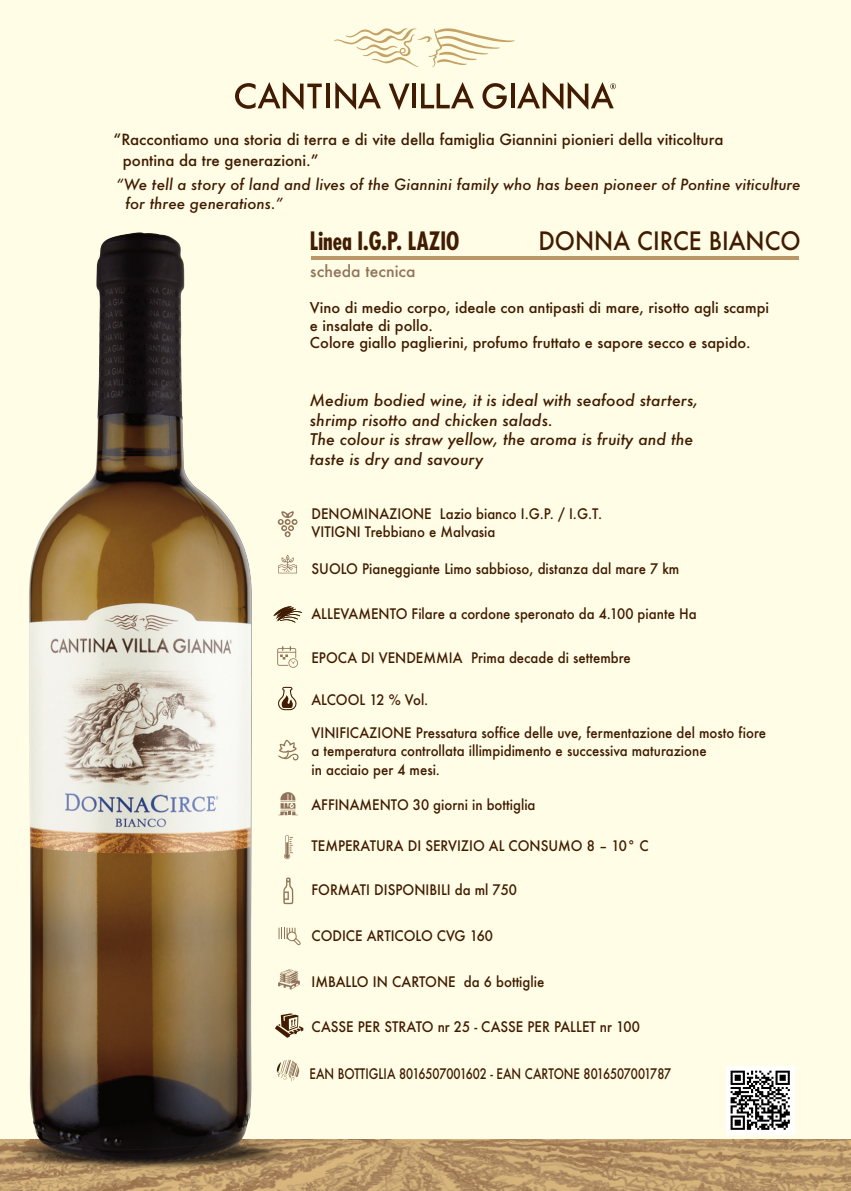
<style>
.page{position:relative;width:851px;height:1191px;background:#fff}
.page>*{position:absolute;margin:0;border:0;box-sizing:border-box;transform-origin:0 0}
.t1{font:700 24.6px "Futura";color:#411b02;scale:.92 1}
.t2{font:500 24.6px "Futura";color:#411b02;scale:.92 1}
.t3{font:italic 500 15.6px/19.6px "Futura";color:#411b02}
.t4{font:500 15.6px "Futura";color:#91735b}
.t5{font:500 15px/21.2px "Futura";color:#411b02}
.t6{font:italic 500 15px/18.8px "Futura";color:#411b02}
.t7{font:500 14.6px/17.4px "Futura";color:#411b02}
.t8{font:500 14.2px/18.4px "Futura";color:#411b02;scale:.93 1}
.t9{font:500 14.2px "Futura";color:#411b02;scale:.81 1}
</style>
<div class="page">
<div style="left:0;top:0;width:850px;height:1191px;background:#fffde5"></div>
<hr style="left:311px;top:256px;width:487px;height:4px;background:#bb9666">
<svg style="left:278px;top:554px;width:19px;height:19px"></svg>
<svg style="left:273px;top:606px;width:29px;height:16px"></svg>
<svg style="left:278px;top:511px;width:19px;height:26px"></svg>
<svg style="left:277px;top:646px;width:21px;height:22px"></svg>
<svg style="left:278px;top:687px;width:19px;height:23px"></svg>
<svg style="left:278px;top:739px;width:20px;height:21px"></svg>
<svg style="left:278px;top:792px;width:19px;height:23px"></svg>
<svg style="left:284px;top:835px;width:9px;height:24px"></svg>
<svg style="left:283px;top:877px;width:10px;height:27px"></svg>
<svg style="left:278px;top:927px;width:22px;height:18px"></svg>
<svg style="left:278px;top:969px;width:22px;height:20px"></svg>
<svg style="left:275px;top:1013px;width:28px;height:24px"></svg>
<svg style="left:277px;top:1059px;width:22px;height:22px"></svg>
<img style="left:0;top:1140px;width:850px;height:51px">
<svg style="left:235px;top:82px;width:87px;height:28px"></svg>
<hr style="left:326px;top:84px;width:3px;height:24px;background:#411b02">
<svg style="left:335px;top:82px;width:46px;height:28px"></svg>
<svg style="left:389px;top:84px;width:20px;height:26px"></svg>
<hr style="left:412px;top:84px;width:4px;height:24px;background:#411b02">
<svg style="left:421px;top:82px;width:53px;height:26px"></svg>
<svg style="left:482px;top:83px;width:24px;height:26px"></svg>
<hr style="left:511px;top:84px;width:3px;height:24px;background:#411b02">
<svg style="left:517px;top:82px;width:99px;height:28px"></svg>
<svg style="left:334px;top:28px;width:180px;height:39px"></svg>
<img style="left:0;top:1139px;width:295px;height:40px">
<div style="left:726px;top:1066px;width:68px;height:68px;background:#fff"></div>
<svg style="left:730px;top:1070px;width:60px;height:60px"></svg>
<img style="left:29px;top:232px;width:223px;height:930px">
<p class="t5" style="left:123px;top:128px;width:602px;text-indent:-9px">“Raccontiamo una storia di terra e di vite della famiglia Giannini pionieri della viticoltura pontina da tre generazioni.”</p>
<p class="t6" style="left:125px;top:174px;width:676px;text-indent:-9px">“We tell a story of land and lives of the Giannini family who has been pioneer of Pontine viticulture for three generations.”</p>
<h1 class="t1" style="left:310px;top:225px;width:164px">Linea I.G.P. LAZIO</h1>
<h1 class="t2" style="left:538px;top:224px;width:286px">DONNA CIRCE BIANCO</h1>
<p class="t4" style="left:310px;top:261px;width:107px">scheda tecnica</p>
<p class="t7" style="left:310px;top:299px;width:460px">Vino di medio corpo, ideale con antipasti di mare, risotto agli scampi e insalate di pollo.<br>Colore giallo paglierini, profumo fruttato e sapore secco e sapido.</p>
<p class="t3" style="left:310px;top:390px;width:390px">Medium bodied wine, it is ideal with seafood starters, shrimp risotto and chicken salads.<br>The colour is straw yellow, the aroma is fruity and the taste is dry and savoury</p>
<p class="t8" style="left:311px;top:505px;width:314px">DENOMINAZIONE Lazio bianco I.G.P. / I.G.T.<br>VITIGNI Trebbiano e Malvasia</p>
<p class="t8" style="left:311px;top:559px;width:397px">SUOLO Pianeggiante Limo sabbioso, distanza dal mare 7 km</p>
<p class="t8" style="left:311px;top:604px;width:415px">ALLEVAMENTO Filare a cordone speronato da 4.100 piante Ha</p>
<p class="t8" style="left:311px;top:648px;width:345px">EPOCA DI VENDEMMIA Prima decade di settembre</p>
<p class="t8" style="left:311px;top:690px;width:127px">ALCOOL 12 % Vol.</p>
<p class="t8" style="left:311px;top:723px;width:490px">VINIFICAZIONE Pressatura soffice delle uve, fermentazione del mosto fiore a temperatura controllata illimpidimento e successiva maturazione<br>in acciaio per 4 mesi.</p>
<p class="t8" style="left:311px;top:795px;width:242px">AFFINAMENTO 30 giorni in bottiglia</p>
<p class="t8" style="left:311px;top:837px;width:364px">TEMPERATURA DI SERVIZIO AL CONSUMO 8 – 10° C</p>
<p class="t8" style="left:311px;top:880px;width:222px">FORMATI DISPONIBILI da ml 750</p>
<p class="t8" style="left:311px;top:926px;width:197px">CODICE ARTICOLO CVG 160</p>
<p class="t8" style="left:311px;top:972px;width:252px">IMBALLO IN CARTONE da 6 bottiglie</p>
<p class="t8" style="left:311px;top:1017px;width:354px">CASSE PER STRATO nr 25 - CASSE PER PALLET nr 100</p>
<p class="t9" style="left:309px;top:1063px;width:448px">EAN BOTTIGLIA 8016507001602 - EAN CARTONE 8016507001787</p>
</div>
